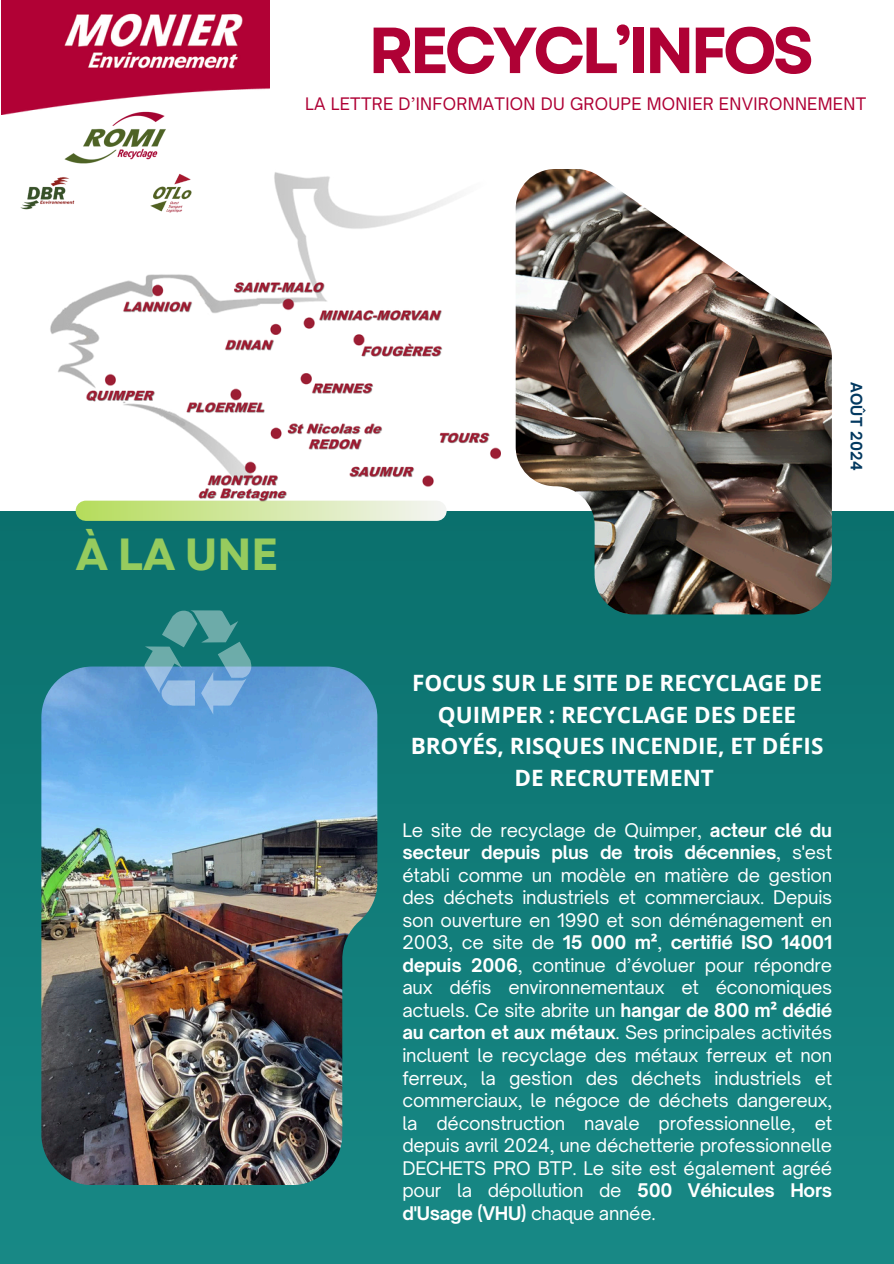
<style>
.page{position:relative;width:894px;height:1264px;background:#fff}
.page>*{position:absolute;margin:0;border:0;box-sizing:border-box;transform-origin:0 0}
.t1{font:700 64.95px "Garet";letter-spacing:-.07em;color:#af0135}
.t2{font:700 45px "Garet";color:#96cb5e}
.t3{font:700 22.5px/31.5px "Open Sans";color:#fff;text-align:center}
.t4{font:18px/22.5px "Open Sauce One";letter-spacing:-.015em;color:#fff;text-align:justify}
.t5{font:16.5px "Open Sauce One";letter-spacing:.02em;color:#af0135}
.t6{font:700 15px "Open Sauce One";letter-spacing:.02em;color:#033960}
.s1{font-weight:700}
.s2{font-family:"Noto Sans";font-weight:700}
</style>
<div class="page">
<div style="left:0;top:0;width:893px;height:1263px;background:#117d7a"></div>
<div style="left:0;top:0;width:893px;height:511px;background:#fff"></div>
<div style="left:86px;top:500px;width:350px;height:21px;background:linear-gradient(to right,#b7dd5f,#f3f4ef)"></div>
<img style="left:41px;top:666px;width:336px;height:518px">
<svg style="left:144px;top:610px;width:108px;height:104px"></svg>
<img style="left:1px;top:0;width:268px;height:114px">
<img style="left:50px;top:172px;width:450px;height:329px">
<img style="left:17px;top:104px;width:181px;height:112px">
<img style="left:515px;top:169px;width:316px;height:445px">
<p class="t1" style="left:368px;top:4px;width:447px">RECYCL’INFOS</p>
<h3 class="t5" style="left:305px;top:93px;width:562px">LA LETTRE D’INFORMATION DU GROUPE MONIER ENVIRONNEMENT</h3>
<p class="t2" style="left:76px;top:522px;width:204px">À LA UNE</p>
<h2 class="t6" style="left:865px;top:382px;width:90px;rotate:90deg">AOÛT 2024</h2>
<p class="t3" style="left:410px;top:666px;width:414px">FOCUS SUR LE SITE DE RECYCLAGE DE<br>QUIMPER : RECYCLAGE DES DEEE<br>BROYÉS, RISQUES INCENDIE, ET DÉFIS<br>DE RECRUTEMENT</p>
<p class="t4" style="left:402px;top:818px;width:431px">Le site de recyclage de Quimper, <span class="s1">acteur clé du secteur depuis plus de trois décennies</span>, s'est établi comme un modèle en matière de gestion des déchets industriels et commerciaux. Depuis son ouverture en 1990 et son déménagement en 2003, ce site de <span class="s1">15 000 m</span><span class="s2">²</span>, <span class="s1">certifié ISO 14001 depuis 2006</span>, continue d’évoluer pour répondre aux défis environnementaux et économiques actuels. Ce site abrite un <span class="s1">hangar de 800 m</span><span class="s2">²</span> <span class="s1">dédié au carton et aux métaux</span>. Ses principales activités incluent le recyclage des métaux ferreux et non ferreux, la gestion des déchets industriels et commerciaux, le négoce de déchets dangereux, la déconstruction navale professionnelle, et depuis avril 2024, une déchetterie professionnelle DECHETS PRO BTP. Le site est également agréé pour la dépollution de <span class="s1">500 Véhicules Hors d'Usage (VHU)</span> chaque année.</p>
</div>
